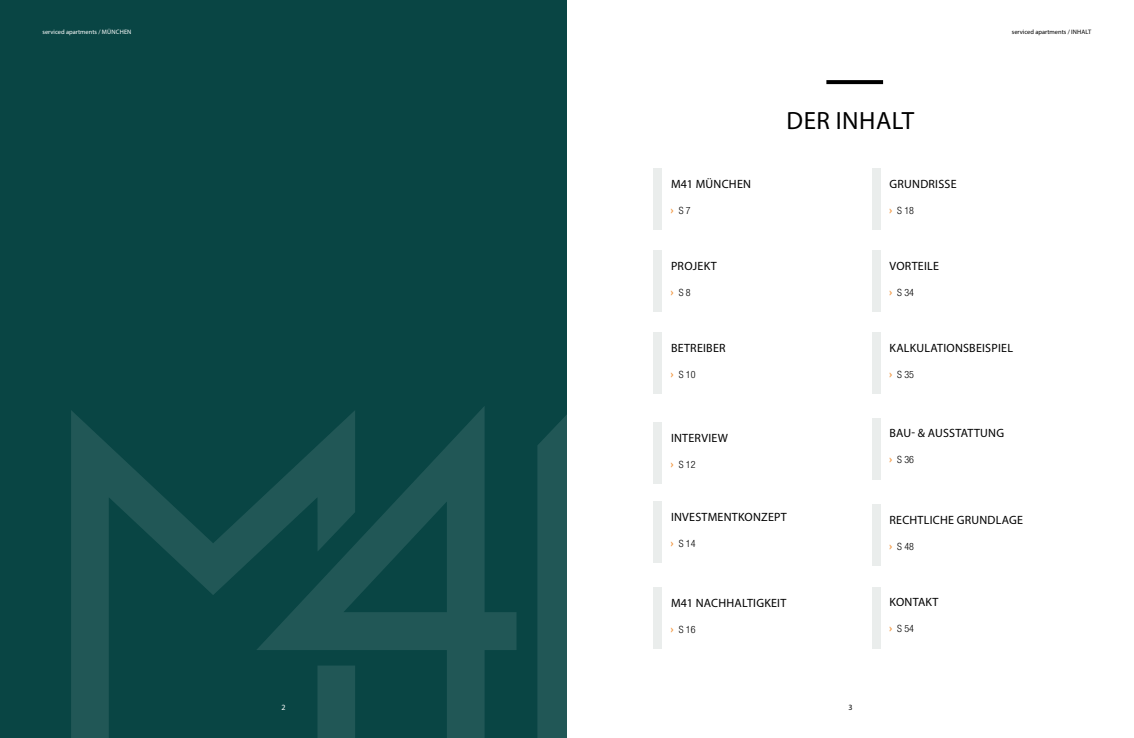
<style>
.page{position:relative;width:1134px;height:738px;background:#fff}
.page>*{position:absolute;margin:0;border:0;box-sizing:border-box;transform-origin:0 0}
.t1{font:25px "Myriad Pro";letter-spacing:.02em;color:#000}
.t2{font:12px "Myriad Pro";letter-spacing:.02em;color:#000}
.t3{font:300 condensed 10px "Helvetica Neue LT Std";color:#000}
.t4{font:8px "Myriad Pro";color:#fff}
.t5{font:8px "Myriad Pro";color:#000}
.t6{font:6.4px "Myriad Pro";color:#fff}
.t7{font:6.4px "Myriad Pro";color:#000}
.s1{font-family:"Oswald";font-weight:700;font-stretch:normal;color:#f19946}
</style>
<div class="page">
<div style="left:0;top:0;width:567px;height:737px;background:#094544"></div>
<svg style="left:826px;top:80px;width:57px;height:4px"></svg>
<div style="left:653px;top:168px;width:9px;height:62px;background:#eaedec"></div>
<div style="left:872px;top:250px;width:8px;height:61px;background:#eaedec"></div>
<div style="left:872px;top:168px;width:8px;height:62px;background:#eaedec"></div>
<div style="left:872px;top:332px;width:8px;height:61px;background:#eaedec"></div>
<div style="left:872px;top:417px;width:8px;height:62px;background:#eaedec"></div>
<div style="left:872px;top:503px;width:8px;height:62px;background:#eaedec"></div>
<div style="left:872px;top:586px;width:8px;height:62px;background:#eaedec"></div>
<div style="left:653px;top:250px;width:9px;height:61px;background:#eaedec"></div>
<div style="left:653px;top:332px;width:9px;height:61px;background:#eaedec"></div>
<div style="left:653px;top:422px;width:9px;height:61px;background:#eaedec"></div>
<div style="left:653px;top:500px;width:9px;height:62px;background:#eaedec"></div>
<div style="left:653px;top:586px;width:9px;height:62px;background:#eaedec"></div>
<svg style="left:537px;top:415px;width:30px;height:322px;background:#1f5554"></svg>
<svg style="left:355px;top:406px;width:161px;height:331px"></svg>
<svg style="left:71px;top:410px;width:284px;height:327px"></svg>
<p class="t6" style="left:43px;top:28px;width:90px">serviced apartments / MÜNCHEN</p>
<p class="t7" style="left:1012px;top:28px;width:81px">serviced apartments / INHALT</p>
<h1 class="t1" style="left:787px;top:105px;width:129px">DER INHALT</h1>
<p class="t2" style="left:671px;top:176px;width:82px">M41 MÜNCHEN</p>
<p class="t2" style="left:889px;top:176px;width:69px">GRUNDRISSE</p>
<p class="t3" style="left:671px;top:204px;width:21px"><span class="s1">›</span> S 7</p>
<p class="t3" style="left:889px;top:204px;width:26px"><span class="s1">›</span> S 18</p>
<p class="t2" style="left:671px;top:258px;width:47px">PROJEKT</p>
<p class="t2" style="left:889px;top:258px;width:51px">VORTEILE</p>
<p class="t3" style="left:671px;top:286px;width:21px"><span class="s1">›</span> S 8</p>
<p class="t3" style="left:889px;top:286px;width:26px"><span class="s1">›</span> S 34</p>
<p class="t2" style="left:671px;top:340px;width:56px">BETREIBER</p>
<p class="t2" style="left:889px;top:340px;width:125px">KALKULATIONSBEISPIEL</p>
<p class="t3" style="left:671px;top:368px;width:26px"><span class="s1">›</span> S 10</p>
<p class="t3" style="left:889px;top:368px;width:26px"><span class="s1">›</span> S 35</p>
<p class="t2" style="left:671px;top:430px;width:58px">INTERVIEW</p>
<p class="t2" style="left:889px;top:425px;width:116px">BAU- &amp; AUSSTATTUNG</p>
<p class="t3" style="left:671px;top:458px;width:26px"><span class="s1">›</span> S 12</p>
<p class="t3" style="left:889px;top:454px;width:26px"><span class="s1">›</span> S 36</p>
<p class="t2" style="left:671px;top:508px;width:117px">INVESTMENTKONZEPT</p>
<p class="t2" style="left:889px;top:512px;width:135px">RECHTLICHE GRUNDLAGE</p>
<p class="t3" style="left:671px;top:537px;width:26px"><span class="s1">›</span> S 14</p>
<p class="t3" style="left:889px;top:540px;width:26px"><span class="s1">›</span> S 48</p>
<p class="t2" style="left:671px;top:595px;width:117px">M41 NACHHALTIGKEIT</p>
<p class="t2" style="left:889px;top:594px;width:51px">KONTAKT</p>
<p class="t3" style="left:671px;top:623px;width:26px"><span class="s1">›</span> S 16</p>
<p class="t3" style="left:889px;top:622px;width:26px"><span class="s1">›</span> S 54</p>
<p class="t4" style="left:281px;top:701px;width:6px">2</p>
<p class="t5" style="left:848px;top:701px;width:6px">3</p>
</div>
